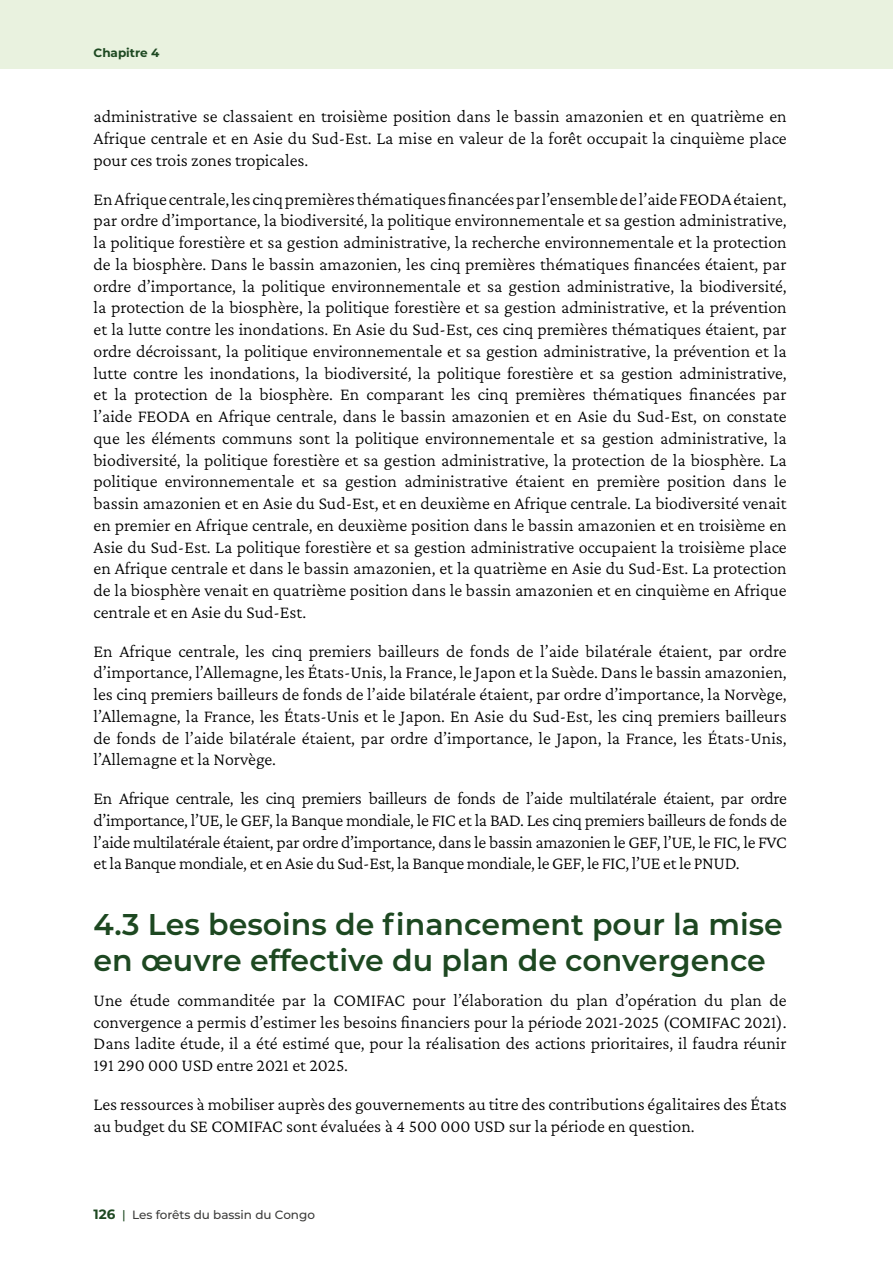
<style>
.page{position:relative;width:893px;height:1263px;background:#fff}
.page>*{position:absolute;margin:0;border:0;box-sizing:border-box;transform-origin:0 0}
.t1{font:600 30px/36px "Montserrat";color:#1d4821}
.t2{font:300 18px/21.8px "Crimson Pro";color:#000;text-align:justify}
.t3{font:500 12px "Montserrat";color:#3c3c3b}
.t4{font:700 12px "Montserrat";color:#1d4821}
.s1{font-weight:700;font-size:13.5px;color:#1d4821}
.s2{color:#1d4821}
</style>
<div class="page">
<div style="left:0;top:0;width:893px;height:69px;background:#e9f2df"></div>
<p class="t4" style="left:94px;top:44px;width:67px">Chapitre 4</p>
<p class="t2" style="left:94px;top:105px;width:695px">administrative se classaient en troisième position dans le bassin amazonien et en quatrième en Afrique centrale et en Asie du Sud-Est. La mise en valeur de la forêt occupait la cinquième place pour ces trois zones tropicales.</p>
<p class="t2" style="left:94px;top:188px;width:695px">En Afrique centrale, les cinq premières thématiques financées par l’ensemble de l’aide FEODA étaient, par ordre d’importance, la biodiversité, la politique environnementale et sa gestion administrative, la politique forestière et sa gestion administrative, la recherche environnementale et la protection de la biosphère. Dans le bassin amazonien, les cinq premières thématiques financées étaient, par ordre d’importance, la politique environnementale et sa gestion administrative, la biodiversité, la protection de la biosphère, la politique forestière et sa gestion administrative, et la prévention et la lutte contre les inondations. En Asie du Sud-Est, ces cinq premières thématiques étaient, par ordre décroissant, la politique environnementale et sa gestion administrative, la prévention et la lutte contre les inondations, la biodiversité, la politique forestière et sa gestion administrative, et la protection de la biosphère. En comparant les cinq premières thématiques financées par l’aide FEODA en Afrique centrale, dans le bassin amazonien et en Asie du Sud-Est, on constate que les éléments communs sont la politique environnementale et sa gestion administrative, la biodiversité, la politique forestière et sa gestion administrative, la protection de la biosphère. La politique environnementale et sa gestion administrative étaient en première position dans le bassin amazonien et en Asie du Sud-Est, et en deuxième en Afrique centrale. La biodiversité venait en premier en Afrique centrale, en deuxième position dans le bassin amazonien et en troisième en Asie du Sud-Est. La politique forestière et sa gestion administrative occupaient la troisième place en Afrique centrale et dans le bassin amazonien, et la quatrième en Asie du Sud-Est. La protection de la biosphère venait en quatrième position dans le bassin amazonien et en cinquième en Afrique centrale et en Asie du Sud-Est.</p>
<p class="t2" style="left:94px;top:640px;width:695px">En Afrique centrale, les cinq premiers bailleurs de fonds de l’aide bilatérale étaient, par ordre d’importance, l’Allemagne, les États-Unis, la France, le Japon et la Suède. Dans le bassin amazonien, les cinq premiers bailleurs de fonds de l’aide bilatérale étaient, par ordre d’importance, la Norvège, l’Allemagne, la France, les États-Unis et le Japon. En Asie du Sud-Est, les cinq premiers bailleurs de fonds de l’aide bilatérale étaient, par ordre d’importance, le Japon, la France, les États-Unis, l’Allemagne et la Norvège.</p>
<p class="t2" style="left:94px;top:787px;width:695px">En Afrique centrale, les cinq premiers bailleurs de fonds de l’aide multilatérale étaient, par ordre d’importance, l’UE, le GEF, la Banque mondiale, le FIC et la BAD. Les cinq premiers bailleurs de fonds de l’aide multilatérale étaient, par ordre d’importance, dans le bassin amazonien le GEF, l’UE, le FIC, le FVC et la Banque mondiale, et en Asie du Sud-Est, la Banque mondiale, le GEF, le FIC, l’UE et le PNUD.</p>
<h1 class="t1" style="left:94px;top:905px;width:691px">4.3 Les besoins de financement pour la mise en œuvre effective du plan de convergence</h1>
<p class="t2" style="left:94px;top:989px;width:695px">Une étude commanditée par la COMIFAC pour l’élaboration du plan d’opération du plan de convergence a permis d’estimer les besoins financiers pour la période 2021-2025 (COMIFAC 2021).<br>Dans ladite étude, il a été estimé que, pour la réalisation des actions prioritaires, il faudra réunir 191 290 000 USD entre 2021 et 2025.</p>
<p class="t2" style="left:94px;top:1093px;width:695px">Les ressources à mobiliser auprès des gouvernements au titre des contributions égalitaires des États au budget du SE COMIFAC sont évaluées à 4 500 000 USD sur la période en question.</p>
<p class="t3" style="left:94px;top:1206px;width:223px"><span class="s1">126</span> <span class="s2">|</span> Les forêts du bassin du Congo</p>
</div>
